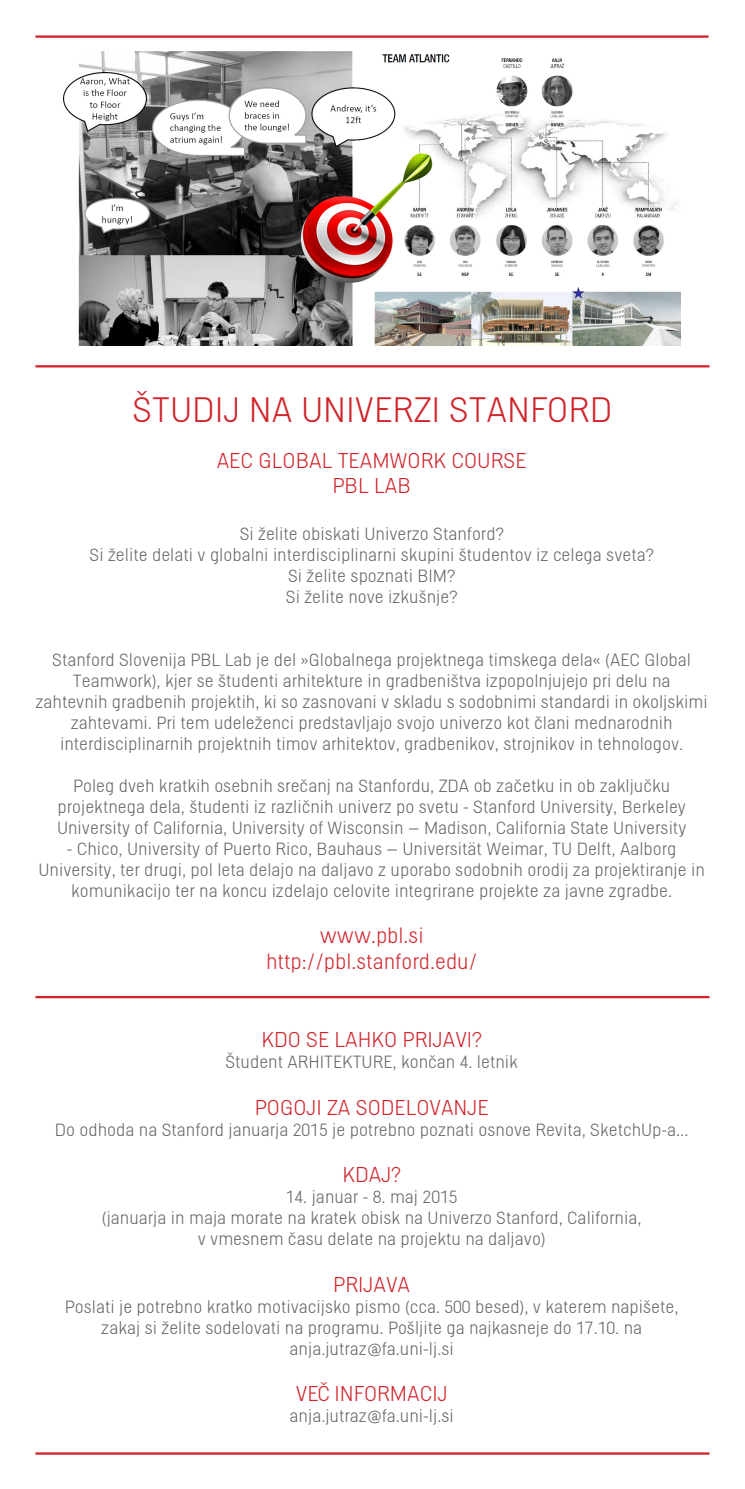
<style>
.page{position:relative;width:745px;height:1489px;background:#fff}
.page>*{position:absolute;margin:0;border:0;box-sizing:border-box;transform-origin:0 0}
.t1{font:35px "Helsinki Light SLO";color:#d1232a}
.t2{font:21.25px "Helsinki Light SLO";color:#d1232a}
.t3{font:17.5px/21px "Helsinki Light SLO";color:#656568;text-align:center}
</style>
<div class="page">
<hr style="left:35px;top:35px;width:673px;height:3px;background:#d1232a">
<hr style="left:35px;top:365px;width:674px;height:2px;background:#d1232a">
<hr style="left:35px;top:995px;width:674px;height:3px;background:#d1232a">
<hr style="left:35px;top:1452px;width:674px;height:2px;background:#d1232a">
<img style="left:63px;top:51px;width:616px;height:294px">
<p class="t1" style="left:132px;top:388px;width:481px">ŠTUDIJ NA UNIVERZI STANFORD</p>
<p class="t2" style="left:216px;top:447px;width:311px">AEC GLOBAL TEAMWORK COURSE</p>
<p class="t2" style="left:332px;top:472px;width:80px">PBL LAB</p>
<p class="t3" style="left:239px;top:522px;width:265px">Si želite obiskati Univerzo Stanford?</p>
<p class="t3" style="left:89px;top:543px;width:565px">Si želite delati v globalni interdisciplinarni skupini študentov iz celega sveta?</p>
<p class="t3" style="left:288px;top:564px;width:168px">Si želite spoznati BIM?</p>
<p class="t3" style="left:286px;top:585px;width:173px">Si želite nove izkušnje?</p>
<p class="t3" style="left:35px;top:648px;width:673px">Stanford Slovenija PBL Lab je del »Globalnega projektnega timskega dela« (AEC Global Teamwork), kjer se študenti arhitekture in gradbeništva izpopolnjujejo pri delu na zahtevnih gradbenih projektih, ki so zasnovani v skladu s sodobnimi standardi in okoljskimi zahtevami. Pri tem udeleženci predstavljajo svojo univerzo kot člani mednarodnih interdisciplinarnih projektnih timov arhitektov, gradbenikov, strojnikov in tehnologov.</p>
<p class="t3" style="left:57px;top:774px;width:630px">Poleg dveh kratkih osebnih srečanj na Stanfordu, ZDA ob začetku in ob zaključku projektnega dela, študenti iz različnih univerz po svetu - Stanford University, Berkeley<br>University of California, University of Wisconsin – Madison, California State University</p>
<p class="t3" style="left:39px;top:837px;width:667px">- Chico, University of Puerto Rico, Bauhaus – Universität Weimar, TU Delft, Aalborg<br>University, ter drugi, pol leta delajo na daljavo z uporabo sodobnih orodij za projektiranje in komunikacijo ter na koncu izdelajo celovite integrirane projekte za javne zgradbe.</p>
<p class="t2" style="left:319px;top:922px;width:105px">www.pbl.si</p>
<p class="t2" style="left:266px;top:948px;width:213px">http://pbl.stanford.edu/</p>
<p class="t2" style="left:261px;top:1026px;width:222px">KDO SE LAHKO PRIJAVI?</p>
<p class="t3" style="left:225px;top:1050px;width:294px">Študent ARHITEKTURE, končan 4. letnik</p>
<p class="t2" style="left:254px;top:1094px;width:235px">POGOJI ZA SODELOVANJE</p>
<p class="t3" style="left:55px;top:1118px;width:634px">Do odhoda na Stanford januarja 2015 je potrebno poznati osnove Revita, SketchUp-a...</p>
<p class="t2" style="left:342px;top:1161px;width:60px">KDAJ?</p>
<p class="t3" style="left:285px;top:1185px;width:173px">14. januar - 8. maj 2015</p>
<p class="t3" style="left:102px;top:1206px;width:541px">(januarja in maja morate na kratek obisk na Univerzo Stanford, California,</p>
<p class="t3" style="left:198px;top:1227px;width:349px">v vmesnem času delate na projektu na daljavo)</p>
<p class="t2" style="left:333px;top:1271px;width:78px">PRIJAVA</p>
<p class="t3" style="left:65px;top:1295px;width:614px">Poslati je potrebno kratko motivacijsko pismo (cca. 500 besed), v katerem napišete,</p>
<p class="t3" style="left:101px;top:1316px;width:542px">zakaj si želite sodelovati na programu. Pošljite ga najkasneje do 17.10. na</p>
<p class="t3" style="left:289px;top:1337px;width:165px">anja.jutraz@fa.uni-lj.si</p>
<p class="t2" style="left:295px;top:1380px;width:153px">VEČ INFORMACIJ</p>
<p class="t3" style="left:289px;top:1404px;width:165px">anja.jutraz@fa.uni-lj.si</p>
</div>
